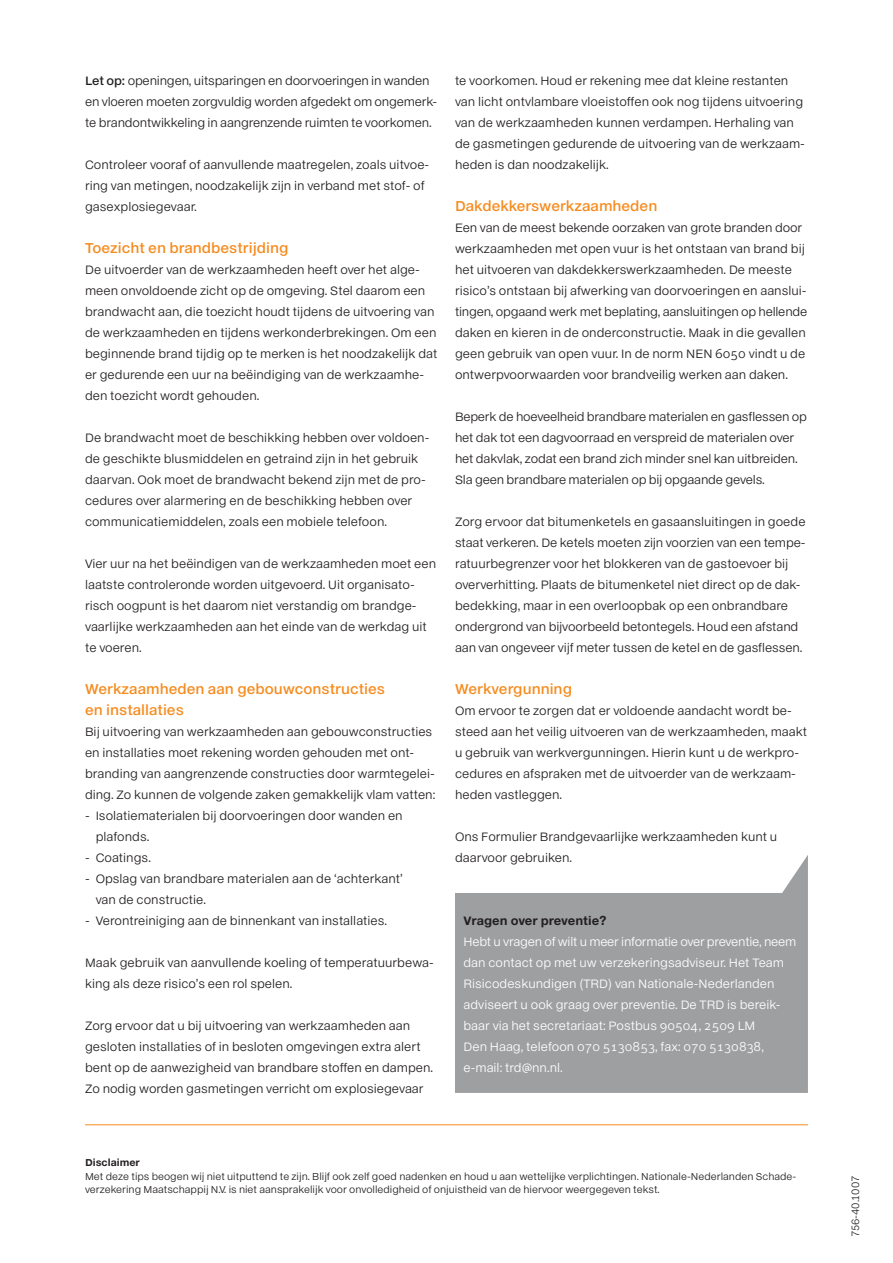
<style>
.page{position:relative;width:893px;height:1263px;background:#fff}
.page>*{position:absolute;margin:0;border:0;box-sizing:border-box;transform-origin:0 0}
.t1{font:600 15px/21px "NN Sans";color:#f68b1e}
.t2{font:12.75px/21px "NN Sans";color:#231f20}
.t3{font:12.75px/21px "NN Sans";color:#fff}
.t4{font:700 12.75px "NN Sans";color:#231f20}
.t5{font:10.5px/13.5px "NN Sans";color:#231f20}
.t6{font:10.5px "NN Sans Book SC";color:#231f20}
.t7{font:700 10.5px "NN Sans";color:#231f20}
.s1{font-weight:600}
</style>
<div class="page">
<svg style="left:455px;top:855px;width:353px;height:238px;fill:#9d9fa1"></svg>
<hr style="left:85px;top:1124px;width:723px;height:1px;background:#f68b1e">
<p class="t2" style="left:85px;top:71px;width:354px"><span class="s1">Let op:</span> openingen, uitsparingen en doorvoeringen in wanden en vloeren moeten zorgvuldig worden afgedekt om ongemerk&shy;te brandontwikkeling in aangrenzende ruimten te voorkomen.</p>
<p class="t2" style="left:85px;top:155px;width:346px">Controleer vooraf of aanvullende maatregelen, zoals uitvoe&shy;ring van metingen, noodzakelijk zijn in verband met stof- of gasexplosiegevaar.</p>
<p class="t1" style="left:85px;top:238px;width:205px">Toezicht en brandbestrijding</p>
<p class="t2" style="left:85px;top:260px;width:354px">De uitvoerder van de werkzaamheden heeft over het alge&shy;meen onvoldoende zicht op de omgeving. Stel daarom een brandwacht aan, die toezicht houdt tijdens de uitvoering van de werkzaamheden en tijdens werkonderbrekingen. Om een beginnende brand tijdig op te merken is het noodzakelijk dat er gedurende een uur na beëindiging van de werkzaamhe&shy;den toezicht wordt gehouden.</p>
<p class="t2" style="left:85px;top:428px;width:346px">De brandwacht moet de beschikking hebben over voldoen&shy;de geschikte blusmiddelen en getraind zijn in het gebruik daarvan. Ook moet de brandwacht bekend zijn met de pro&shy;cedures over alarmering en de beschikking hebben over communicatiemiddelen, zoals een mobiele telefoon.</p>
<p class="t2" style="left:85px;top:554px;width:353px">Vier uur na het beëindigen van de werkzaamheden moet een laatste controleronde worden uitgevoerd. Uit organisato&shy;risch oogpunt is het daarom niet verstandig om brandge&shy;vaarlijke werkzaamheden aan het einde van de werkdag uit te voeren.</p>
<p class="t1" style="left:85px;top:679px;width:301px">Werkzaamheden aan gebouwconstructies en installaties</p>
<p class="t2" style="left:85px;top:722px;width:352px">Bij uitvoering van werkzaamheden aan gebouwconstructies en installaties moet rekening worden gehouden met ont&shy;branding van aangrenzende constructies door warmtegelei&shy;ding. Zo kunnen de volgende zaken gemakkelijk vlam vatten:</p>
<p class="t2" style="left:96px;top:806px;width:309px;text-indent:-11px">- Isolatiematerialen bij doorvoeringen door wanden en plafonds.</p>
<p class="t2" style="left:85px;top:848px;width:67px">- Coatings.</p>
<p class="t2" style="left:96px;top:869px;width:309px;text-indent:-11px">- Opslag van brandbare materialen aan de ‘achterkant’ van de constructie.</p>
<p class="t2" style="left:85px;top:911px;width:304px">- Verontreiniging aan de binnenkant van installaties.</p>
<p class="t2" style="left:85px;top:953px;width:350px">Maak gebruik van aanvullende koeling of temperatuurbewa&shy;king als deze risico’s een rol spelen.</p>
<p class="t2" style="left:85px;top:1016px;width:350px">Zorg ervoor dat u bij uitvoering van werkzaamheden aan gesloten installaties of in besloten omgevingen extra alert bent op de aanwezigheid van brandbare stoffen en dampen.<br>Zo nodig worden gasmetingen verricht om explosiegevaar</p>
<p class="t2" style="left:455px;top:71px;width:351px">te voorkomen. Houd er rekening mee dat kleine restanten van licht ontvlambare vloeistoffen ook nog tijdens uitvoering van de werkzaamheden kunnen verdampen. Herhaling van de gasmetingen gedurende de uitvoering van de werkzaam&shy;heden is dan noodzakelijk.</p>
<p class="t1" style="left:455px;top:196px;width:204px">Dakdekkerswerkzaamheden</p>
<p class="t2" style="left:455px;top:218px;width:354px">Een van de meest bekende oorzaken van grote branden door werkzaamheden met open vuur is het ontstaan van brand bij het uitvoeren van dakdekkerswerkzaamheden. De meeste risico’s ontstaan bij afwerking van doorvoeringen en aanslui&shy;tingen, opgaand werk met beplating, aansluitingen op hellende daken en kieren in de onderconstructie. Maak in die gevallen geen gebruik van open vuur. In de norm NEN 6050 vindt u de ontwerpvoorwaarden voor brandveilig werken aan daken.</p>
<p class="t2" style="left:455px;top:407px;width:354px">Beperk de hoeveelheid brandbare materialen en gasflessen op het dak tot een dagvoorraad en verspreid de materialen over het dakvlak, zodat een brand zich minder snel kan uitbreiden.<br>Sla geen brandbare materialen op bij opgaande gevels.</p>
<p class="t2" style="left:455px;top:512px;width:352px">Zorg ervoor dat bitumenketels en gasaansluitingen in goede staat verkeren. De ketels moeten zijn voorzien van een tempe&shy;ratuurbegrenzer voor het blokkeren van de gastoevoer bij oververhitting. Plaats de bitumenketel niet direct op de dak&shy;bedekking, maar in een overloopbak op een onbrandbare ondergrond van bijvoorbeeld betontegels. Houd een afstand aan van ongeveer vijf meter tussen de ketel en de gasflessen.</p>
<p class="t1" style="left:455px;top:679px;width:119px">Werkvergunning</p>
<p class="t2" style="left:455px;top:701px;width:354px">Om ervoor te zorgen dat er voldoende aandacht wordt be&shy;steed aan het veilig uitvoeren van de werkzaamheden, maakt u gebruik van werkvergunningen. Hierin kunt u de werkpro&shy;cedures en afspraken met de uitvoerder van de werkzaam&shy;heden vastleggen.</p>
<p class="t2" style="left:455px;top:827px;width:324px">Ons Formulier Brandgevaarlijke werkzaamheden kunt u daarvoor gebruiken.</p>
<p class="t4" style="left:463px;top:915px;width:145px">Vragen over preventie?</p>
<p class="t3" style="left:463px;top:932px;width:334px">Hebt u vragen of wilt u meer informatie over preventie, neem dan contact op met uw verzekeringsadviseur. Het Team Risicodeskundigen (TRD) van Nationale-Nederlanden adviseert u ook graag over preventie. De TRD is bereik&shy;baar via het secretariaat: Postbus 90504, 2509 LM<br>Den Haag, telefoon 070 5130853, fax: 070 5130838, e-mail: trd@nn.nl.</p>
<p class="t7" style="left:85px;top:1158px;width:56px">Disclaimer</p>
<p class="t5" style="left:85px;top:1170px;width:713px">Met deze tips beogen wij niet uitputtend te zijn. Blijf ook zelf goed nadenken en houd u aan wettelijke verplichtingen. Nationale-Nederlanden Schade&shy;verzekering Maatschappij N.V. is niet aansprakelijk voor onvolledigheid of onjuistheid van de hiervoor weergegeven tekst.</p>
<p class="t6" style="left:849px;top:1237px;width:63px;rotate:-90deg">756-40.1007</p>
</div>
